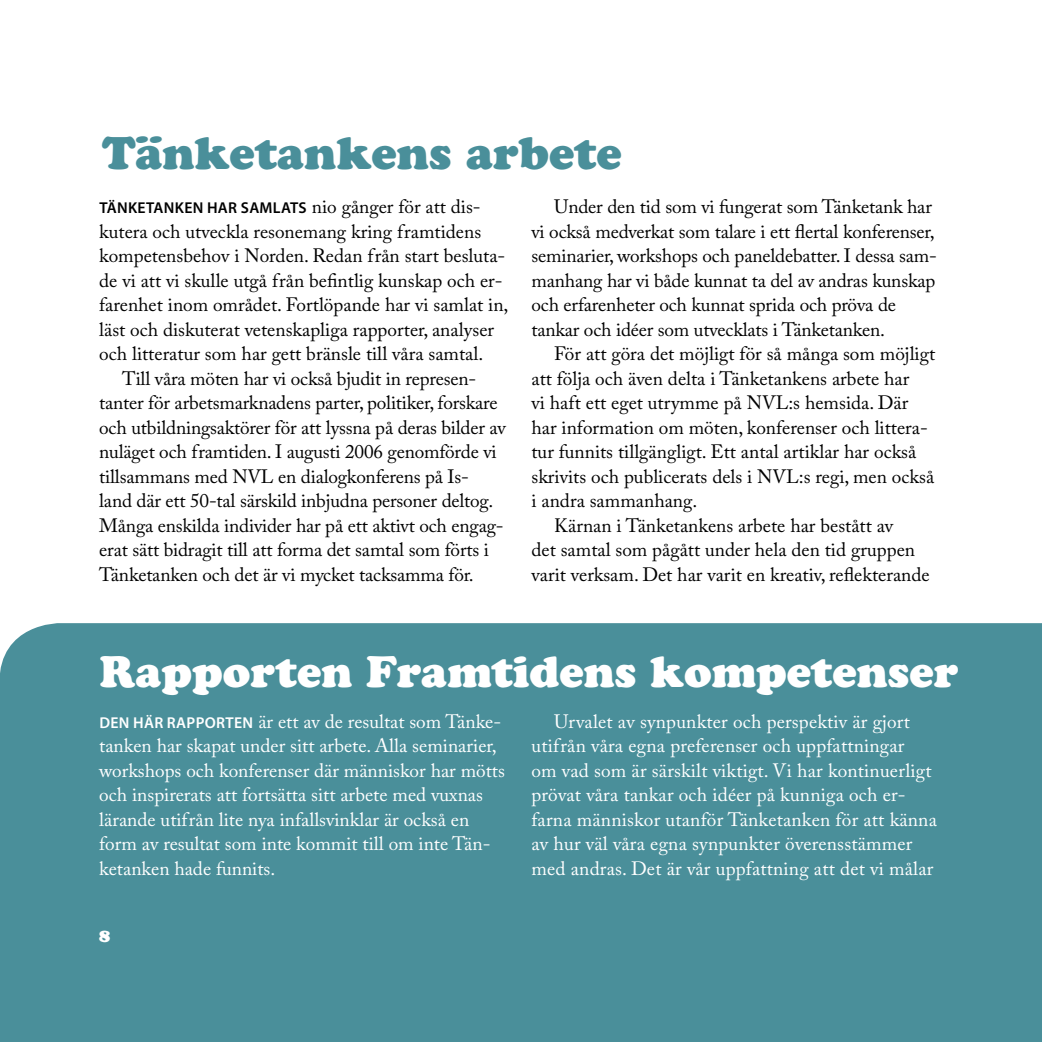
<style>
.page{position:relative;width:1042px;height:1042px;background:#fff}
.page>*{position:absolute;margin:0;border:0;box-sizing:border-box;transform-origin:0 0}
.t1{font:45.5px "Cooper Black Std";color:#4a8f9a}
.t2{font:43.75px "Cooper Black Std";color:#fff}
.t3{font:19.25px/24.5px "Adobe Caslon Pro";letter-spacing:-.005em;color:#000}
.t4{font:19.25px/24.5px "Adobe Caslon Pro";letter-spacing:.01em;color:#fff}
.t5{font:17.5px "Cooper Black Std";color:#fff}
.t6{font:600 15.75px "Myriad Pro";letter-spacing:.02em;color:#000}
.s1{font-family:"Adobe Caslon Pro";font-weight:400;font-size:19.25px}
.s2{font-family:"Myriad Pro";font-weight:600;font-size:15.75px}
</style>
<div class="page">
<div style="left:0;top:623px;width:1042px;height:419px;background:#4a8f9a"></div>
<h1 class="t1" style="left:102px;top:125px;width:521px">Tänketankens arbete</h1>
<p class="t6" style="left:99px;top:198px;width:383px">TÄN KETAN KEN HAR SAMLATS <span class="s1">nio gånger för att dis-</span></p>
<p class="t3" style="left:99px;top:219px;width:383px">kutera och utveckla resonemang kring framtidens</p>
<p class="t3" style="left:99px;top:243px;width:408px">kompetensbehov i Norden. Redan från start besluta-</p>
<p class="t3" style="left:99px;top:268px;width:405px">de vi att vi skulle utgå från befintlig kunskap och er-</p>
<p class="t3" style="left:99px;top:292px;width:411px">farenhet inom området. Fortlöpande har vi samlat in,</p>
<p class="t3" style="left:99px;top:317px;width:396px">läst och diskuterat vetenskapliga rapporter, analyser</p>
<p class="t3" style="left:99px;top:341px;width:385px">och litteratur som har gett bränsle till våra samtal.</p>
<p class="t3" style="left:122px;top:366px;width:356px">Till våra möten har vi också bjudit in represen-</p>
<p class="t3" style="left:99px;top:390px;width:400px">tanter för arbetsmarknadens parter, politiker, forskare</p>
<p class="t3" style="left:99px;top:415px;width:408px">och utbildningsaktörer för att lyssna på deras bilder av</p>
<p class="t3" style="left:99px;top:439px;width:399px">nuläget och framtiden. I augusti 2006 genomförde vi</p>
<p class="t3" style="left:99px;top:464px;width:371px">tillsammans med NVL en dialogkonferens på Is-</p>
<p class="t3" style="left:99px;top:488px;width:396px">land där ett 50-tal särskild inbjudna personer deltog.</p>
<p class="t3" style="left:99px;top:513px;width:406px">Många enskilda individer har på ett aktivt och engag-</p>
<p class="t3" style="left:99px;top:537px;width:391px">erat sätt bidragit till att forma det samtal som förts i</p>
<p class="t3" style="left:99px;top:562px;width:376px">Tänketanken och det är vi mycket tacksamma för.</p>
<p class="t3" style="left:531px;top:194px;width:407px;text-indent:23px">Under den tid som vi fungerat som Tänketank har vi också medverkat som talare i ett flertal konferenser, seminarier, workshops och paneldebatter. I dessa sam&shy;manhang har vi både kunnat ta del av andras kunskap och erfarenheter och kunnat sprida och pröva de tankar och idéer som utvecklats i Tänketanken.</p>
<p class="t3" style="left:554px;top:341px;width:382px">För att göra det möjligt för så många som möjligt</p>
<p class="t3" style="left:531px;top:366px;width:379px">att följa och även delta i Tänketankens arbete har</p>
<p class="t3" style="left:531px;top:390px;width:378px">vi haft ett eget utrymme på NVL:s hemsida. Där</p>
<p class="t3" style="left:531px;top:415px;width:398px">har information om möten, konferenser och littera-</p>
<p class="t3" style="left:531px;top:439px;width:386px">tur funnits tillgängligt. Ett antal artiklar har också</p>
<p class="t3" style="left:531px;top:464px;width:404px">skrivits och publicerats dels i NVL:s regi, men också</p>
<p class="t3" style="left:531px;top:488px;width:167px">i andra sammanhang.</p>
<p class="t3" style="left:554px;top:513px;width:340px">Kärnan i Tänketankens arbete har bestått av</p>
<p class="t3" style="left:531px;top:537px;width:385px">det samtal som pågått under hela den tid gruppen</p>
<p class="t3" style="left:531px;top:562px;width:400px">varit verksam. Det har varit en kreativ, reflekterande</p>
<h2 class="t2" style="left:100px;top:645px;width:860px">Rapporten Framtidens kompetenser</h2>
<p class="t4" style="left:99px;top:709px;width:407px"><span class="s2">DEN HÄR RAPPORTEN</span> är ett av de resultat som Tänke&shy;tanken har skapat under sitt arbete. Alla seminarier, workshops och konferenser där människor har mötts och inspirerats att fortsätta sitt arbete med vuxnas lärande utifrån lite nya infallsvinklar är också en form av resultat som inte kommit till om inte Tän&shy;ketanken hade funnits.</p>
<p class="t4" style="left:531px;top:709px;width:407px;text-indent:23px">Urvalet av synpunkter och perspektiv är gjort utifrån våra egna preferenser och uppfattningar<br>om vad som är särskilt viktigt. Vi har kontinuerligt prövat våra tankar och idéer på kunniga och er&shy;farna människor utanför Tänketanken för att känna av hur väl våra egna synpunkter överensstämmer med andras. Det är vår uppfattning att det vi målar</p>
<p class="t5" style="left:99px;top:925px;width:13px">8</p>
</div>
